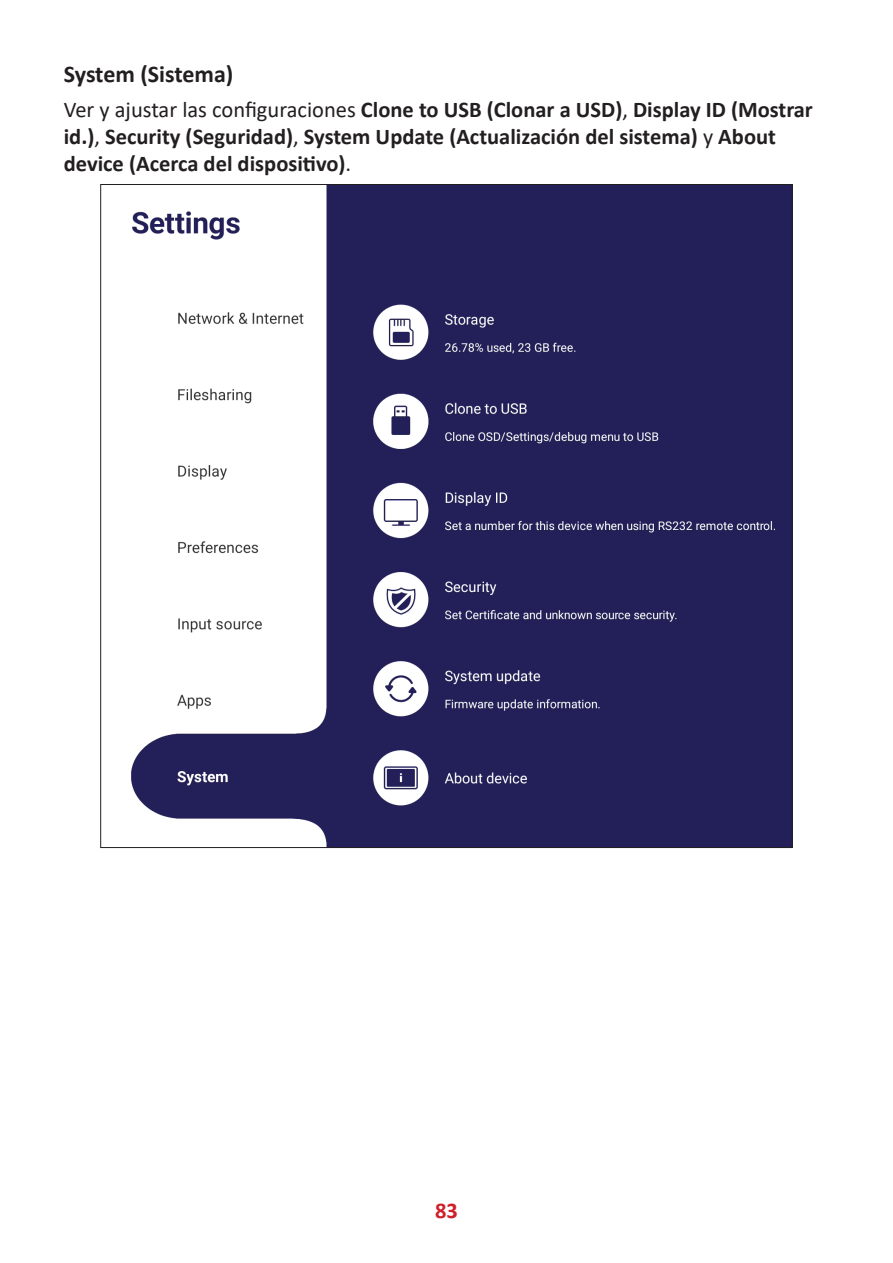
<style>
.page{position:relative;width:893px;height:1263px;background:#fff}
.page>*{position:absolute;margin:0;border:0;box-sizing:border-box;transform-origin:0 0}
.t1{font:700 24px "Calibri";letter-spacing:-.005em;color:#231f20}
.t2{font:700 22.5px/27px "Calibri";color:#231f20}
.t3{font:700 22.5px "Calibri";color:#d02029}
.s1{font-weight:400}
</style>
<div class="page">
<img style="left:131px;top:186px;width:659px;height:660px">
<p class="t1" style="left:64px;top:57px;width:171px">System (Sistema)</p>
<p class="t2" style="left:64px;top:96px;width:751px"><span class="s1">Ver y ajustar las configuraciones</span> Clone to USB (Clonar a USD)<span class="s1">,</span> Display ID (Mostrar id.)<span class="s1">,</span> Security (Seguridad)<span class="s1">,</span> System Update (Actualización del sistema) <span class="s1">y</span> About device (Acerca del dispositivo)<span class="s1">.</span></p>
<p class="t3" style="left:435px;top:1194px;width:24px">83</p>
</div>
